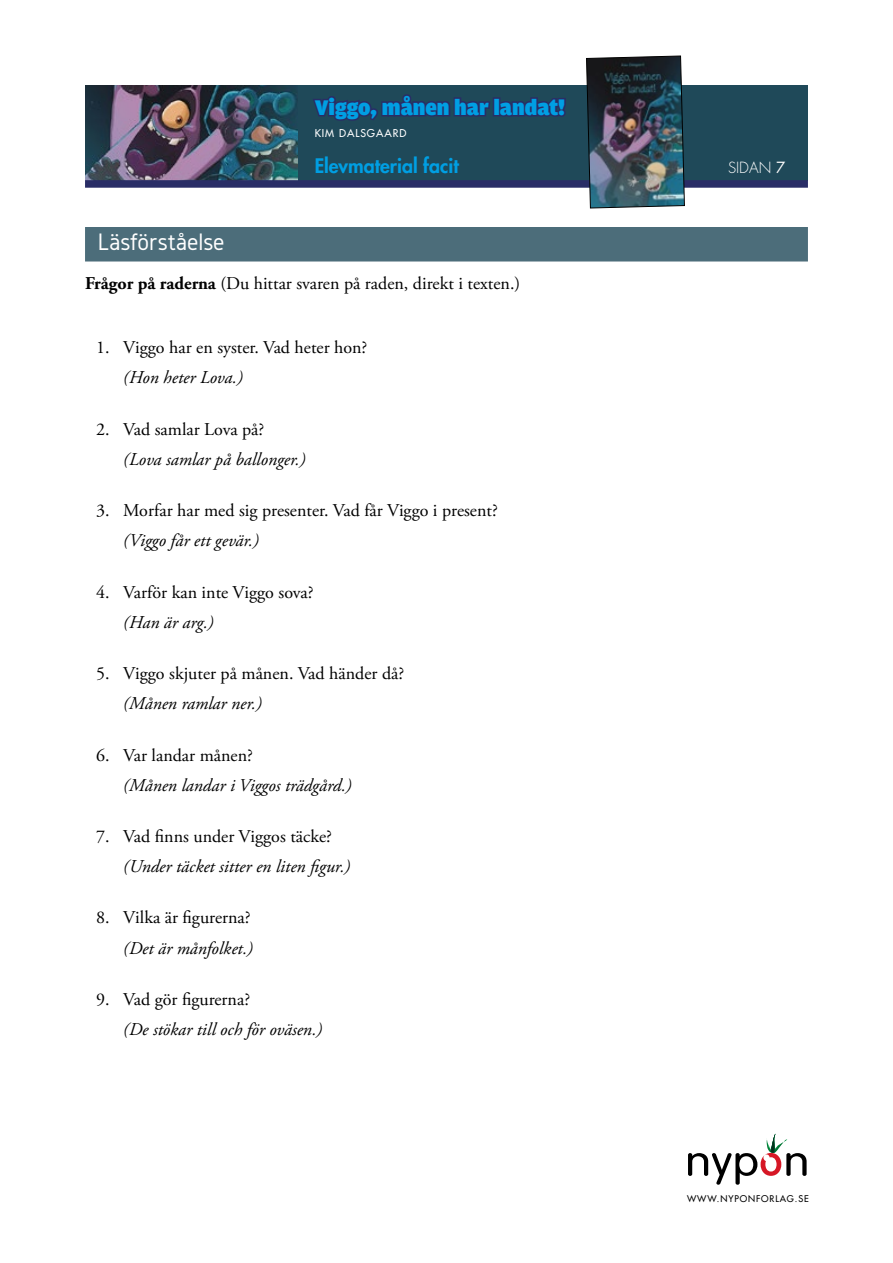
<style>
.page{position:relative;width:893px;height:1263px;background:#fff}
.page>*{position:absolute;margin:0;border:0;box-sizing:border-box;transform-origin:0 0}
.t1{font:24.75px "Gidole";color:#fff}
.t2{font:900 22.5px "Amplitude";color:#009fe3}
.t3{font:800 19.5px "Futura LT";color:#009fe3}
.t4{font:18px "Adobe Garamond Pro";color:#000}
.t5{font:italic 18px "Adobe Garamond Pro";color:#000}
.t6{font:300 15px "Futura Std";color:#fff}
.t7{font:10.5px "Futura LT";letter-spacing:.09em;color:#fff}
.t8{font:9px "Futura LT";letter-spacing:.1em;color:#000}
.s1{font-weight:700}
.s2{font-weight:400}
</style>
<div class="page">
<div style="left:85px;top:85px;width:723px;height:95px;background:#1f4959"></div>
<img style="left:85px;top:85px;width:213px;height:95px">
<svg style="left:313px;top:94px;width:253px;height:27px"></svg>
<div style="left:85px;top:180px;width:723px;height:8px;background:#292d66"></div>
<img style="left:586px;top:55px;width:99px;height:154px">
<svg style="left:688px;top:1133px;width:119px;height:52px"></svg>
<div style="left:85px;top:227px;width:723px;height:34px;background:#4c6d7a"></div>
<p class="t2" style="left:315px;top:95px;width:252px">Viggo, månen har landat!</p>
<p class="t7" style="left:315px;top:126px;width:93px">KIM DALSGAARD</p>
<p class="t3" style="left:315px;top:153px;width:146px">Elevmaterial facit</p>
<h1 class="t1" style="left:98px;top:229px;width:128px">Läsförståelse</h1>
<p class="t4" style="left:85px;top:272px;width:437px"><span class="s1">Frågor på raderna</span> (Du hittar svaren på raden, direkt i texten.)</p>
<p class="t4" style="left:96px;top:337px;width:273px">1. Viggo har en syster. Vad heter hon?</p>
<p class="t5" style="left:123px;top:367px;width:121px">(Hon heter Lova.)</p>
<p class="t4" style="left:96px;top:418px;width:169px">2. Vad samlar Lova på?</p>
<p class="t5" style="left:123px;top:448px;width:184px">(Lova samlar på ballonger.)</p>
<p class="t4" style="left:96px;top:500px;width:403px">3. Morfar har med sig presenter. Vad får Viggo i present?</p>
<p class="t5" style="left:123px;top:530px;width:137px">(Viggo får ett gevär.)</p>
<p class="t4" style="left:96px;top:581px;width:219px">4. Varför kan inte Viggo sova?</p>
<p class="t5" style="left:123px;top:611px;width:92px">(Han är arg.)</p>
<p class="t4" style="left:96px;top:662px;width:309px">5. Viggo skjuter på månen. Vad händer då?</p>
<p class="t5" style="left:123px;top:693px;width:140px">(Månen ramlar ner.)</p>
<p class="t4" style="left:96px;top:744px;width:158px">6. Var landar månen?</p>
<p class="t5" style="left:123px;top:774px;width:230px">(Månen landar i Viggos trädgård.)</p>
<p class="t4" style="left:96px;top:825px;width:237px">7. Vad finns under Viggos täcke?</p>
<p class="t5" style="left:123px;top:855px;width:228px">(Under täcket sitter en liten figur.)</p>
<p class="t4" style="left:96px;top:907px;width:156px">8. Vilka är figurerna?</p>
<p class="t5" style="left:123px;top:937px;width:131px">(Det är månfolket.)</p>
<p class="t4" style="left:96px;top:988px;width:155px">9. Vad gör figurerna?</p>
<p class="t5" style="left:123px;top:1018px;width:200px">(De stökar till och för oväsen.)</p>
<p class="t6" style="left:728px;top:158px;width:59px">SIDAN <span class="s2">7</span></p>
<p class="t8" style="left:687px;top:1193px;width:123px">WWW.NYPONFORLAG.SE</p>
</div>
